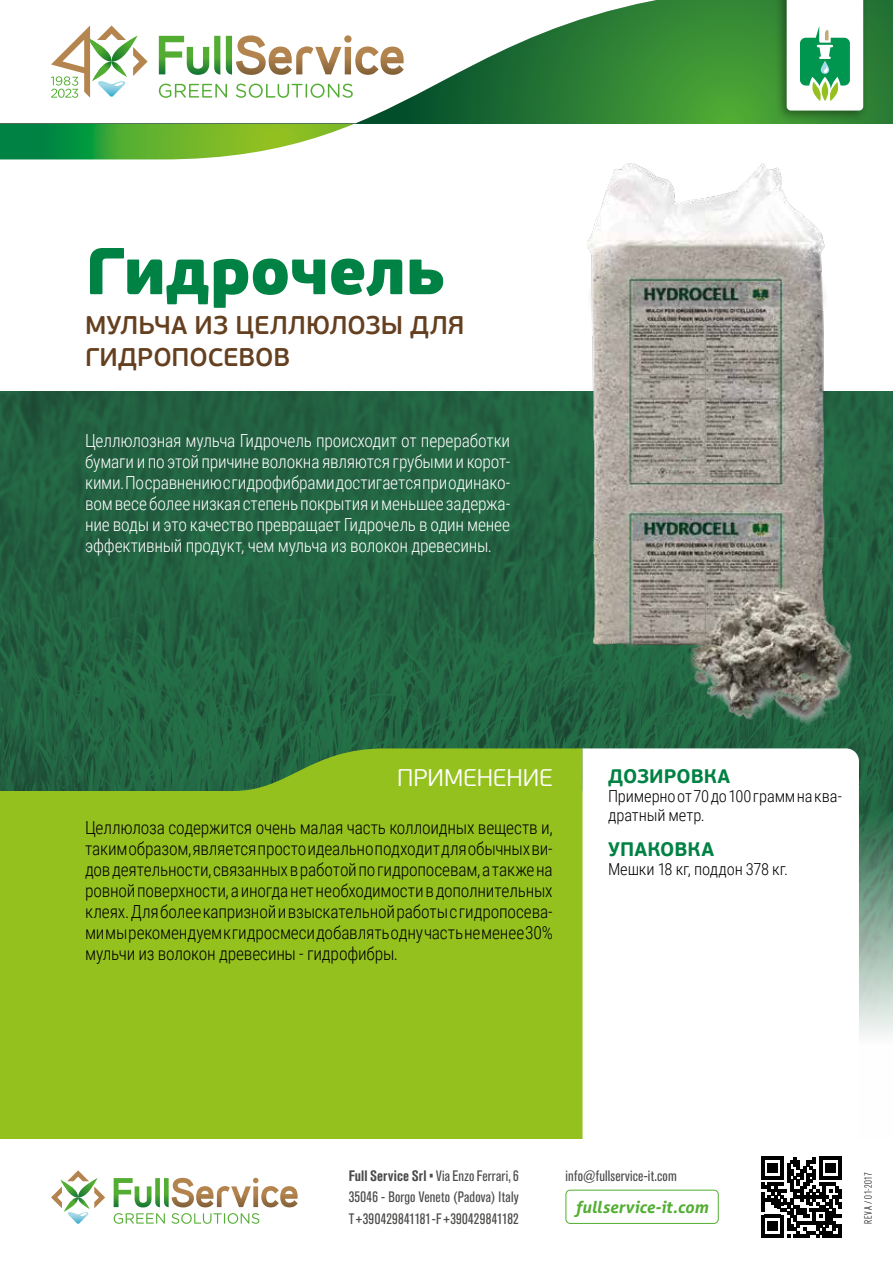
<style>
.page{position:relative;width:893px;height:1263px;background:#fff}
.page>*{position:absolute;margin:0;border:0;box-sizing:border-box;transform-origin:0 0}
.t1{font:900 66px "PF Beau Sans Pro";letter-spacing:-.02em;color:#008244}
.t2{font:600 25.5px/31.5px "PF Beau Sans Pro";color:#654020}
.t3{font:300 24px "PF Beau Sans Pro";color:#fff}
.t4{font:700 19.5px "PF Beau Sans Pro";color:#008244}
.t5{font:300 18px/21px "Roboto Condensed";letter-spacing:-.01em;color:#000;text-align:justify}
.t6{font:300 18px/21px "Roboto Condensed";letter-spacing:-.015em;color:#fff;text-align:justify}
.t7{font:300 16.5px/18.9px "Roboto Condensed";letter-spacing:-.01em;color:#000}
.t8{font:italic 700 16.5px "Aller";color:#52ae32}
.t9{font:condensed 15px/21.5px "Akzidenz Grotesk BQ";letter-spacing:.01em;color:#4a4a49}
.t10{font:300 condensed 10.5px "Akzidenz Grotesk Pro";letter-spacing:.035em;color:#000}
.s1{font-family:"Akzidenz Grotesk Pro";font-weight:700}
</style>
<div class="page">
<svg style="left:761px;top:0;width:132px;height:123px;background:#2f8234"></svg>
<svg style="left:0;top:123px;width:761px;height:36px"></svg>
<svg style="left:89px;top:0;width:672px;height:123px"></svg>
<svg style="left:159px;top:35px;width:245px;height:40px"></svg>
<svg style="left:159px;top:84px;width:194px;height:14px"></svg>
<svg style="left:51px;top:26px;width:97px;height:72px"></svg>
<img style="left:0;top:391px;width:893px;height:646px">
<div style="left:0;top:791px;width:583px;height:412px;background:#95c11f"></div>
<svg style="left:234px;top:748px;width:349px;height:51px"></svg>
<svg style="left:583px;top:748px;width:276px;height:289px"></svg>
<img style="left:532px;top:163px;width:347px;height:563px">
<div style="left:0;top:1140px;width:893px;height:123px;background:#fff"></div>
<div style="left:774px;top:0;width:95px;height:122px;background:#000;opacity:.4"></div>
<svg style="left:787px;top:0;width:76px;height:111px"></svg>
<svg style="left:114px;top:1213px;width:145px;height:11px"></svg>
<svg style="left:51px;top:1170px;width:54px;height:54px"></svg>
<svg style="left:114px;top:1178px;width:184px;height:29px"></svg>
<svg style="left:761px;top:1157px;width:81px;height:80px"></svg>
<div style="left:566px;top:1190px;width:153px;height:34px;border:1px solid #52ae32;border-radius:4px"></div>
<h1 class="t1" style="left:85px;top:228px;width:362px">Гидрочель</h1>
<h2 class="t2" style="left:85px;top:310px;width:381px">МУЛЬЧА ИЗ ЦЕЛЛЮЛОЗЫ ДЛЯ<br>ГИДРОПОСЕВОВ</h2>
<p class="t6" style="left:85px;top:429px;width:427px">Целлюлозная мульча Гидрочель происходит от переработки бумаги и по этой причине волокна являются грубыми и корот&shy;кими. По сравнению с гидрофибрами достигается при одинако&shy;вом весе более низкая степень покрытия и меньшее задержа&shy;ние воды и это качество превращает Гидрочель в один менее эффективный продукт, чем мульча из волокон древесины.</p>
<h3 class="t3" style="left:397px;top:764px;width:157px">ПРИМЕНЕНИЕ</h3>
<p class="t4" style="left:608px;top:764px;width:124px">ДОЗИРОВКА</p>
<p class="t7" style="left:608px;top:786px;width:235px">Примерно от 70 до 100 грамм на ква&shy;дратный метр.</p>
<p class="t4" style="left:608px;top:837px;width:108px">УПАКОВКА</p>
<p class="t7" style="left:608px;top:859px;width:182px">Мешки 18 кг, поддон 378 кг.</p>
<p class="t5" style="left:85px;top:816px;width:469px">Целлюлоза содержится очень малая часть коллоидных веществ и, таким образом, является просто идеально подходит для обычных ви&shy;дов деятельности, связанных в работой по гидропосевам, а также на ровной поверхности, а иногда нет необходимости в дополнительных клеях. Для более капризной и взыскательной работы с гидропосева&shy;ми мы рекомендуем к гидросмеси добавлять одну часть не менее 30% мульчи из волокон древесины - гидрофибры.</p>
<p class="t9" style="left:349px;top:1165px;width:172px"><span class="s1">Full Service Srl</span> • Via Enzo Ferrari, 6</p>
<p class="t9" style="left:566px;top:1165px;width:113px">info@fullservice-it.com</p>
<p class="t9" style="left:349px;top:1187px;width:172px">35046 - Borgo Veneto (Padova) Italy<br>T +39 0429 841181 - F +39 0429 841182</p>
<p class="t8" style="left:576px;top:1197px;width:134px">fullservice-it.com</p>
<p class="t10" style="left:861px;top:1224px;width:53px;rotate:-90deg">REV A / 01-2017</p>
</div>
